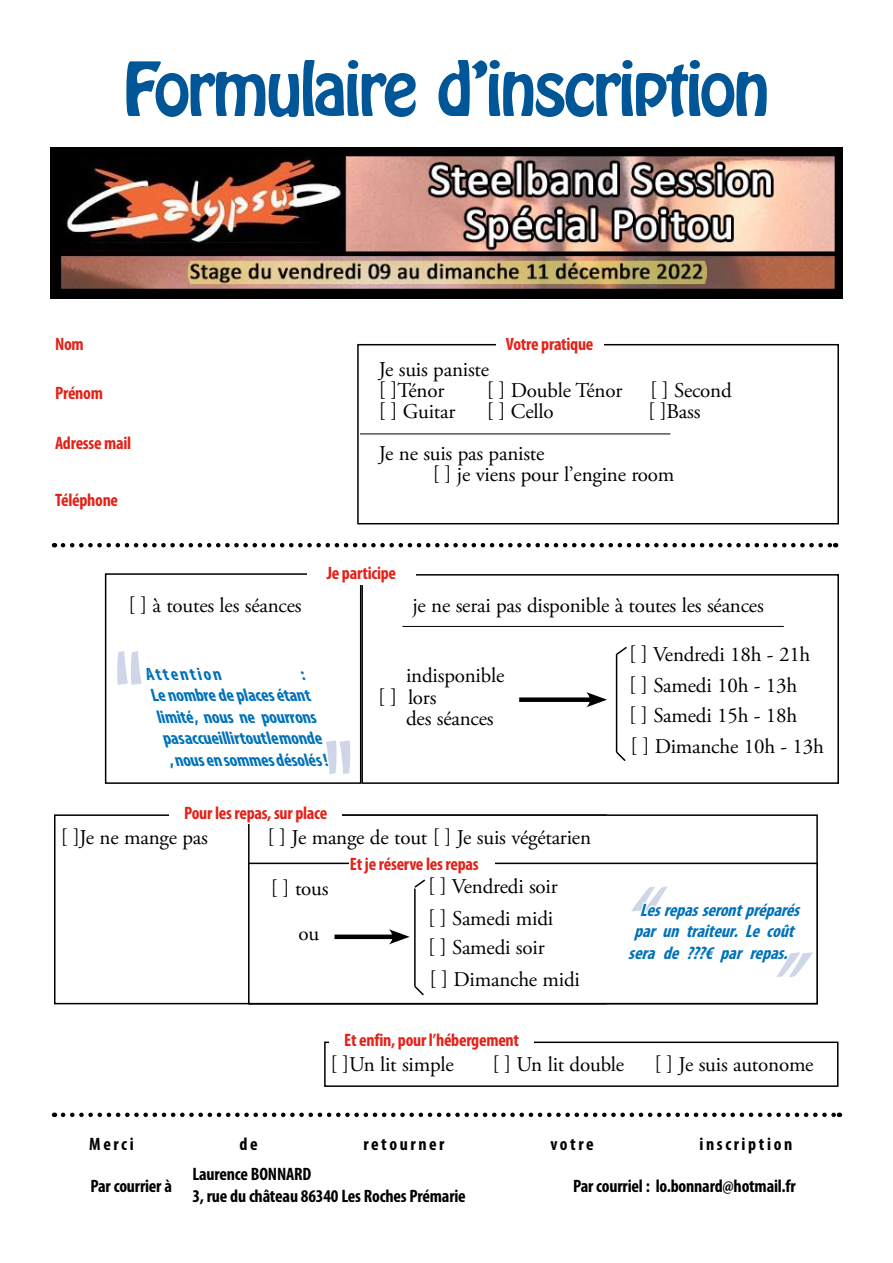
<style>
.page{position:relative;width:893px;height:1263px;background:#fff}
.page>*{position:absolute;margin:0;border:0;box-sizing:border-box;transform-origin:0 0}
.t1{font:65.7px "Hobo Std";letter-spacing:-.045em;color:#005697}
.t2{font:21px/21px "Adobe Garamond Pro";letter-spacing:-.01em;color:#000}
.t3{font:italic 700 condensed 18px "Myriad Pro";color:#0072ba}
.t4{font:700 condensed 18px "Myriad Pro";letter-spacing:-.015em;color:#e32219}
.t5{font:700 condensed 18px/21.6px "Myriad Pro";letter-spacing:-.01em;color:#000}
.t6{font:700 condensed 18px "Myriad Pro";letter-spacing:.145em;color:#000}
</style>
<div class="page">
<div style="left:357px;top:344px;width:482px;height:180px;background:#fff;border:2px solid #000"></div>
<div style="left:105px;top:573px;width:256px;height:211px;background:#fff;border:2px solid #000"></div>
<div style="left:361px;top:574px;width:478px;height:210px;background:#fff;border:2px solid #000"></div>
<div style="left:324px;top:1041px;width:514px;height:46px;background:#fff;border:2px solid #000"></div>
<div style="left:54px;top:814px;width:553px;height:190px;background:#fff;border:2px solid #000"></div>
<div style="left:248px;top:814px;width:570px;height:190px;background:#fff;border:2px solid #000"></div>
<div style="left:248px;top:863px;width:570px;height:141px;background:#fff;border:2px solid #000"></div>
<div style="left:519px;top:697px;width:75px;height:5px;background:#000"></div>
<svg style="left:586px;top:692px;width:21px;height:15px"></svg>
<div style="left:334px;top:934px;width:63px;height:5px;background:#000"></div>
<svg style="left:389px;top:929px;width:21px;height:15px"></svg>
<svg style="left:63px;top:543px;width:773px;height:4px"></svg>
<hr style="left:360px;top:433px;width:310px;height:1px;background:#000">
<hr style="left:402px;top:626px;width:382px;height:1px;background:#000">
<img style="left:50px;top:148px;width:792px;height:151px">
<div style="left:496px;top:336px;width:107px;height:19px;background:#fff"></div>
<div style="left:307px;top:565px;width:109px;height:20px;background:#fff"></div>
<div style="left:170px;top:804px;width:172px;height:20px;background:#fff"></div>
<div style="left:330px;top:1032px;width:204px;height:19px;background:#fff"></div>
<div style="left:349px;top:855px;width:146px;height:20px;background:#fff"></div>
<svg style="left:631px;top:886px;width:182px;height:91px"></svg>
<svg style="left:108px;top:635px;width:252px;height:149px"></svg>
<svg style="left:63px;top:1049px;width:777px;height:69px"></svg>
<hr style="left:616px;top:654px;width:1px;height:98px;background:#000">
<hr style="left:414px;top:888px;width:2px;height:98px;background:#000">
<svg style="left:615px;top:750px;width:11px;height:11px"></svg>
<svg style="left:414px;top:984px;width:10px;height:12px"></svg>
<svg style="left:615px;top:646px;width:12px;height:10px"></svg>
<svg style="left:414px;top:879px;width:12px;height:10px"></svg>
<h1 class="t1" style="left:123px;top:44px;width:648px">Formulaire d’inscription</h1>
<p class="t4" style="left:55px;top:333px;width:30px">Nom</p>
<p class="t4" style="left:55px;top:381px;width:49px">Prénom</p>
<p class="t4" style="left:55px;top:432px;width:78px">Adresse mail</p>
<p class="t4" style="left:55px;top:489px;width:65px">Téléphone</p>
<p class="t2" style="left:128px;top:595px;width:175px">[ ] à toutes les séances</p>
<p class="t4" style="left:506px;top:333px;width:89px">Votre pratique</p>
<p class="t2" style="left:379px;top:360px;width:112px">Je suis paniste [ ]Ténor</p>
<p class="t2" style="left:487px;top:381px;width:137px">[ ] Double Ténor</p>
<p class="t2" style="left:650px;top:381px;width:83px">[ ] Second</p>
<p class="t2" style="left:379px;top:402px;width:78px">[ ] Guitar</p>
<p class="t2" style="left:487px;top:402px;width:68px">[ ] Cello</p>
<p class="t2" style="left:648px;top:402px;width:54px">[ ]Bass</p>
<p class="t2" style="left:433px;top:444px;width:243px;text-indent:-54px">Je ne suis pas paniste<br>[ ] je viens pour l’engine room</p>
<p class="t4" style="left:327px;top:562px;width:71px">Je participe</p>
<p class="t2" style="left:412px;top:595px;width:353px">je ne serai pas disponible à toutes les séances</p>
<p class="t2" style="left:629px;top:645px;width:183px">[ ] Vendredi 18h - 21h</p>
<p class="t3" style="left:147px;top:662px;width:83px">Attention</p>
<p class="t3" style="left:302px;top:662px;width:12px">:</p>
<p class="t3" style="left:153px;top:684px;width:166px">Lenombredeplacesétant</p>
<p class="t3" style="left:159px;top:706px;width:166px">limité,nousnepourrons</p>
<p class="t3" style="left:164px;top:727px;width:166px">pasaccueillirtoutlemonde</p>
<p class="t3" style="left:170px;top:749px;width:166px">,nousensommesdésolés!</p>
<p class="t4" style="left:184px;top:802px;width:145px">Pour les repas, sur place</p>
<p class="t2" style="left:378px;top:666px;width:128px;text-indent:28px">indisponible [ ] lors</p>
<p class="t2" style="left:406px;top:708px;width:89px">des séances</p>
<p class="t2" style="left:61px;top:827px;width:148px">[ ]Je ne mange pas</p>
<p class="t2" style="left:267px;top:827px;width:325px">[ ] Je mange de tout [ ] Je suis végétarien</p>
<p class="t2" style="left:299px;top:866px;width:31px;line-height:45.3px;text-indent:-28px">[ ] tous ou</p>
<p class="t4" style="left:350px;top:853px;width:130px">Et je réserve les repas</p>
<p class="t2" style="left:428px;top:877px;width:131px">[ ] Vendredi soir</p>
<p class="t2" style="left:428px;top:908px;width:127px">[ ] Samedi midi</p>
<p class="t2" style="left:428px;top:938px;width:118px">[ ] Samedi soir</p>
<p class="t2" style="left:429px;top:969px;width:152px">[ ] Dimanche midi</p>
<p class="t4" style="left:344px;top:1029px;width:176px">Et enfin, pour l’hébergement</p>
<p class="t2" style="left:629px;top:676px;width:170px">[ ] Samedi 10h - 13h</p>
<p class="t2" style="left:629px;top:706px;width:170px">[ ] Samedi 15h - 18h</p>
<p class="t2" style="left:631px;top:737px;width:195px">[ ] Dimanche 10h - 13h</p>
<p class="t3" style="left:640px;top:898px;width:166px">Lesrepasserontpréparés</p>
<p class="t3" style="left:634px;top:920px;width:167px">par un traiteur. Le coût</p>
<p class="t3" style="left:628px;top:941px;width:166px">sera de ???€ par repas.</p>
<p class="t2" style="left:330px;top:1054px;width:125px">[ ]Un lit simple</p>
<p class="t2" style="left:492px;top:1054px;width:133px">[ ] Un lit double</p>
<p class="t2" style="left:654px;top:1054px;width:161px">[ ] Je suis autonome</p>
<p class="t5" style="left:89px;top:1133px;width:46px">Merci</p>
<p class="t5" style="left:239px;top:1133px;width:20px">de</p>
<p class="t6" style="left:363px;top:1133px;width:83px">retourner</p>
<p class="t5" style="left:550px;top:1133px;width:45px">votre</p>
<p class="t6" style="left:699px;top:1133px;width:94px">inscription</p>
<p class="t5" style="left:192px;top:1163px;width:275px">Laurence BONNARD<br>3, rue du château 86340 Les Roches Prémarie</p>
<p class="t5" style="left:90px;top:1175px;width:83px">Par courrier à</p>
<p class="t5" style="left:573px;top:1175px;width:224px">Par courriel : lo.bonnard@hotmail.fr</p>
</div>
